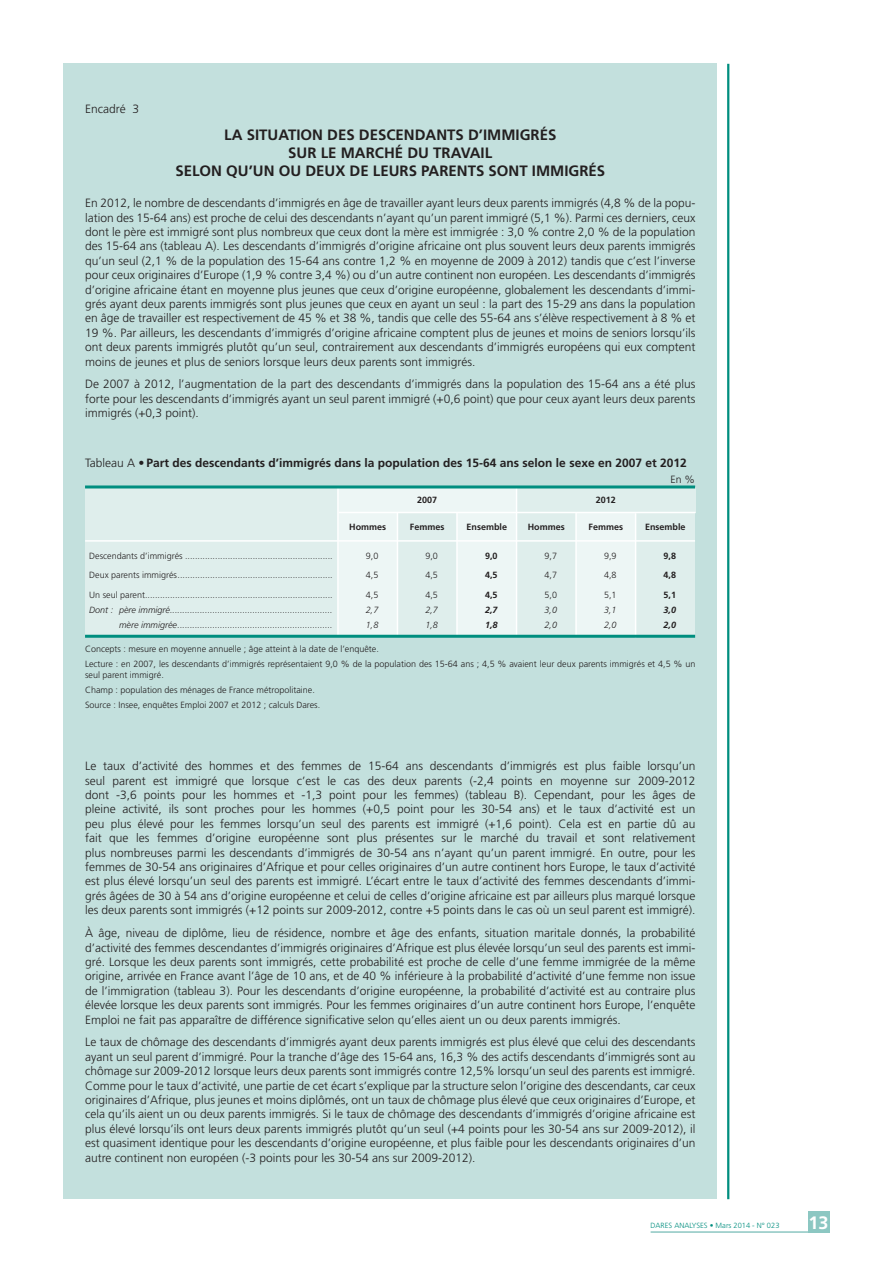
<style>
.page{position:relative;width:893px;height:1263px;background:#fff}
.page>*{position:absolute;margin:0;border:0;box-sizing:border-box;transform-origin:0 0}
.t1{font:700 18px "Frutiger";color:#fff}
.t2{font:700 15px/18px "Frutiger";color:#231f20;text-align:center}
.t3{font:300 12px/14.4px "Frutiger";color:#231f20;text-align:justify}
.t4{font:700 12px "Frutiger";color:#231f20}
.t5{font:300 10.5px "Frutiger";color:#231f20}
.t6{font:300 9px/15px "Frutiger";color:#231f20}
.t7{font:italic 300 9px "Frutiger";color:#231f20}
.t8{font:700 9px "Frutiger";color:#231f20}
.t9{font:italic 700 9px "Frutiger";color:#231f20}
.t10{font:300 7.5px "Frutiger";color:#008e7f}
.s1{font-weight:300}
</style>
<div class="page">
<div style="left:64px;top:64px;width:653px;height:1135px;background:#c3e0dd"></div>
<div style="left:636px;top:513px;width:59px;height:123px;background:#dfeeec"></div>
<div style="left:576px;top:512px;width:60px;height:124px;background:#edf6f5"></div>
<div style="left:516px;top:512px;width:60px;height:124px;background:#dfeeec"></div>
<div style="left:457px;top:512px;width:59px;height:124px;background:#edf6f5"></div>
<div style="left:397px;top:512px;width:60px;height:124px;background:#dfeeec"></div>
<div style="left:338px;top:512px;width:59px;height:124px;background:#edf6f5"></div>
<div style="left:85px;top:487px;width:253px;height:149px;background:#dfeeec"></div>
<div style="left:338px;top:487px;width:178px;height:25px;background:#edf6f5"></div>
<div style="left:517px;top:487px;width:179px;height:25px;background:#dfeeec"></div>
<hr style="left:635px;top:513px;width:1px;height:125px;background:#fff">
<hr style="left:575px;top:512px;width:2px;height:124px;background:#fff">
<hr style="left:516px;top:487px;width:1px;height:149px;background:#fff">
<hr style="left:456px;top:512px;width:2px;height:124px;background:#fff">
<hr style="left:397px;top:512px;width:1px;height:124px;background:#fff">
<hr style="left:337px;top:487px;width:2px;height:149px;background:#fff">
<hr style="left:339px;top:512px;width:357px;height:1px;background:#fff">
<hr style="left:85px;top:540px;width:610px;height:2px;background:#fff">
<div style="left:808px;top:1211px;width:21px;height:22px;background:#8cc7c2"></div>
<hr style="left:651px;top:1231px;width:178px;height:2px;background:#8cc7c2">
<hr style="left:85px;top:485px;width:610px;height:3px;background:#008e7f">
<hr style="left:85px;top:635px;width:610px;height:3px;background:#008e7f">
<hr style="left:727px;top:64px;width:2px;height:1135px;background:#008e7f">
<p class="t3" style="left:85px;top:102px;width:56px">Encadré 3</p>
<p class="t2" style="left:175px;top:126px;width:431px">La situation des descendants d’immigrés<br>sur le marché du travail<br>selon qu’un ou deux de leurs parents sont immigrés</p>
<p class="t3" style="left:85px;top:196px;width:612px">En 2012, le nombre de descendants d’immigrés en âge de travailler ayant leurs deux parents immigrés (4,8 % de la popu&shy;lation des 15-64 ans) est proche de celui des descendants n’ayant qu’un parent immigré (5,1 %). Parmi ces derniers, ceux dont le père est immigré sont plus nombreux que ceux dont la mère est immigrée : 3,0 % contre 2,0 % de la population des 15-64 ans (tableau A). Les descendants d’immigrés d’origine africaine ont plus souvent leurs deux parents immigrés qu’un seul (2,1 % de la population des 15-64 ans contre 1,2 % en moyenne de 2009 à 2012) tandis que c’est l’inverse pour ceux originaires d’Europe (1,9 % contre 3,4 %) ou d’un autre continent non européen. Les descendants d’immigrés d’origine africaine étant en moyenne plus jeunes que ceux d’origine européenne, globalement les descendants d’immi&shy;grés ayant deux parents immigrés sont plus jeunes que ceux en ayant un seul : la part des 15-29 ans dans la population en âge de travailler est respectivement de 45 % et 38 %, tandis que celle des 55-64 ans s’élève respectivement à 8 % et 19 %. Par ailleurs, les descendants d’immigrés d’origine africaine comptent plus de jeunes et moins de seniors lorsqu’ils ont deux parents immigrés plutôt qu’un seul, contrairement aux descendants d’immigrés européens qui eux comptent moins de jeunes et plus de seniors lorsque leurs deux parents sont immigrés.</p>
<p class="t3" style="left:85px;top:377px;width:612px">De 2007 à 2012, l’augmentation de la part des descendants d’immigrés dans la population des 15-64 ans a été plus forte pour les descendants d’immigrés ayant un seul parent immigré (+0,6 point) que pour ceux ayant leurs deux parents immigrés (+0,3 point).</p>
<p class="t4" style="left:85px;top:456px;width:603px"><span class="s1">Tableau A</span> • Part des descendants d’immigrés dans la population des 15-64 ans selon le sexe en 2007 et 2012</p>
<p class="t8" style="left:417px;top:495px;width:22px">2007</p>
<p class="t8" style="left:596px;top:495px;width:22px">2012</p>
<p class="t5" style="left:670px;top:474px;width:26px">En %</p>
<p class="t8" style="left:349px;top:521px;width:38px">Hommes</p>
<p class="t8" style="left:410px;top:521px;width:36px">Femmes</p>
<p class="t8" style="left:466px;top:521px;width:42px">Ensemble</p>
<p class="t8" style="left:528px;top:521px;width:38px">Hommes</p>
<p class="t8" style="left:589px;top:521px;width:36px">Femmes</p>
<p class="t8" style="left:645px;top:521px;width:42px">Ensemble</p>
<p class="t6" style="left:89px;top:548px;width:245px">Descendants d’immigrés ...........................................................</p>
<p class="t6" style="left:366px;top:548px;width:14px">9,0</p>
<p class="t6" style="left:425px;top:548px;width:14px">9,0</p>
<p class="t8" style="left:485px;top:551px;width:14px">9,0</p>
<p class="t6" style="left:544px;top:548px;width:14px">9,7</p>
<p class="t6" style="left:604px;top:548px;width:14px">9,9</p>
<p class="t8" style="left:664px;top:551px;width:14px">9,8</p>
<p class="t6" style="left:89px;top:568px;width:245px">Deux parents immigrés..............................................................</p>
<p class="t6" style="left:366px;top:568px;width:14px">4,5</p>
<p class="t6" style="left:425px;top:568px;width:14px">4,5</p>
<p class="t8" style="left:485px;top:570px;width:14px">4,5</p>
<p class="t6" style="left:544px;top:568px;width:14px">4,7</p>
<p class="t6" style="left:604px;top:568px;width:14px">4,8</p>
<p class="t8" style="left:664px;top:570px;width:14px">4,8</p>
<p class="t6" style="left:89px;top:587px;width:245px">Un seul parent...........................................................................</p>
<p class="t6" style="left:366px;top:587px;width:14px">4,5</p>
<p class="t6" style="left:425px;top:587px;width:14px">4,5</p>
<p class="t8" style="left:485px;top:589px;width:14px">4,5</p>
<p class="t6" style="left:545px;top:587px;width:14px">5,0</p>
<p class="t6" style="left:604px;top:587px;width:14px">5,1</p>
<p class="t8" style="left:664px;top:589px;width:14px">5,1</p>
<p class="t7" style="left:89px;top:604px;width:245px">Dont : père immigré.................................................................</p>
<p class="t7" style="left:366px;top:604px;width:14px">2,7</p>
<p class="t7" style="left:425px;top:604px;width:14px">2,7</p>
<p class="t9" style="left:485px;top:604px;width:14px">2,7</p>
<p class="t7" style="left:545px;top:604px;width:14px">3,0</p>
<p class="t7" style="left:604px;top:604px;width:14px">3,1</p>
<p class="t9" style="left:664px;top:604px;width:14px">3,0</p>
<p class="t7" style="left:119px;top:619px;width:215px">mère immigrée..............................................................</p>
<p class="t7" style="left:366px;top:619px;width:14px">1,8</p>
<p class="t7" style="left:425px;top:619px;width:14px">1,8</p>
<p class="t9" style="left:485px;top:619px;width:14px">1,8</p>
<p class="t7" style="left:545px;top:619px;width:14px">2,0</p>
<p class="t7" style="left:604px;top:619px;width:14px">2,0</p>
<p class="t9" style="left:664px;top:619px;width:14px">2,0</p>
<p class="t6" style="left:85px;top:642px;width:612px">Concepts : mesure en moyenne annuelle ; âge atteint à la date de l’enquête.<br>Lecture : en 2007, les descendants d’immigrés représentaient 9,0 % de la population des 15-64 ans ; 4,5 % avaient leur deux parents immigrés et 4,5 % un</p>
<p class="t6" style="left:85px;top:667px;width:237px">seul parent immigré.<br>Champ : population des ménages de France métropolitaine.<br>Source : Insee, enquêtes Emploi 2007 et 2012 ; calculs Dares.</p>
<p class="t3" style="left:85px;top:759px;width:612px">Le taux d’activité des hommes et des femmes de 15-64 ans descendants d’immigrés est plus faible lorsqu’un seul parent est immigré que lorsque c’est le cas des deux parents (-2,4 points en moyenne sur 2009-2012 dont -3,6 points pour les hommes et -1,3 point pour les femmes) (tableau B). Cependant, pour les âges de pleine activité, ils sont proches pour les hommes (+0,5 point pour les 30-54 ans) et le taux d’activité est un peu plus élevé pour les femmes lorsqu’un seul des parents est immigré (+1,6 point). Cela est en partie dû au fait que les femmes d’origine européenne sont plus présentes sur le marché du travail et sont relativement plus nombreuses parmi les descendants d’immigrés de 30-54 ans n’ayant qu’un parent immigré. En outre, pour les femmes de 30-54 ans originaires d’Afrique et pour celles originaires d’un autre continent hors Europe, le taux d’activité est plus élevé lorsqu’un seul des parents est immigré. L’écart entre le taux d’activité des femmes descendants d’immi&shy;grés âgées de 30 à 54 ans d’origine européenne et celui de celles d’origine africaine est par ailleurs plus marqué lorsque les deux parents sont immigrés (+12 points sur 2009-2012, contre +5 points dans le cas où un seul parent est immigré).</p>
<p class="t3" style="left:85px;top:926px;width:612px">À âge, niveau de diplôme, lieu de résidence, nombre et âge des enfants, situation maritale donnés, la probabilité d’activité des femmes descendantes d’immigrés originaires d’Afrique est plus élevée lorsqu’un seul des parents est immi&shy;gré. Lorsque les deux parents sont immigrés, cette probabilité est proche de celle d’une femme immigrée de la même origine, arrivée en France avant l’âge de 10 ans, et de 40 % inférieure à la probabilité d’activité d’une femme non issue de l’immigration (tableau 3). Pour les descendants d’origine européenne, la probabilité d’activité est au contraire plus élevée lorsque les deux parents sont immigrés. Pour les femmes originaires d’un autre continent hors Europe, l’enquête Emploi ne fait pas apparaître de différence significative selon qu’elles aient un ou deux parents immigrés.</p>
<p class="t3" style="left:85px;top:1035px;width:612px">Le taux de chômage des descendants d’immigrés ayant deux parents immigrés est plus élevé que celui des descendants ayant un seul parent d’immigré. Pour la tranche d’âge des 15-64 ans, 16,3 % des actifs descendants d’immigrés sont au chômage sur 2009-2012 lorsque leurs deux parents sont immigrés contre 12,5% lorsqu’un seul des parents est immigré.<br>Comme pour le taux d’activité, une partie de cet écart s’explique par la structure selon l’origine des descendants, car ceux originaires d’Afrique, plus jeunes et moins diplômés, ont un taux de chômage plus élevé que ceux originaires d’Europe, et cela qu’ils aient un ou deux parents immigrés. Si le taux de chômage des descendants d’immigrés d’origine africaine est plus élevé lorsqu’ils ont leurs deux parents immigrés plutôt qu’un seul (+4 points pour les 30-54 ans sur 2009-2012), il est quasiment identique pour les descendants d’origine européenne, et plus faible pour les descendants originaires d’un autre continent non européen (-3 points pour les 30-54 ans sur 2009-2012).</p>
<p class="t10" style="left:651px;top:1221px;width:130px">DARES ANALYSES • Mars 2014 - N° 023</p>
<h1 class="t1" style="left:808px;top:1212px;width:22px">13</h1>
</div>
